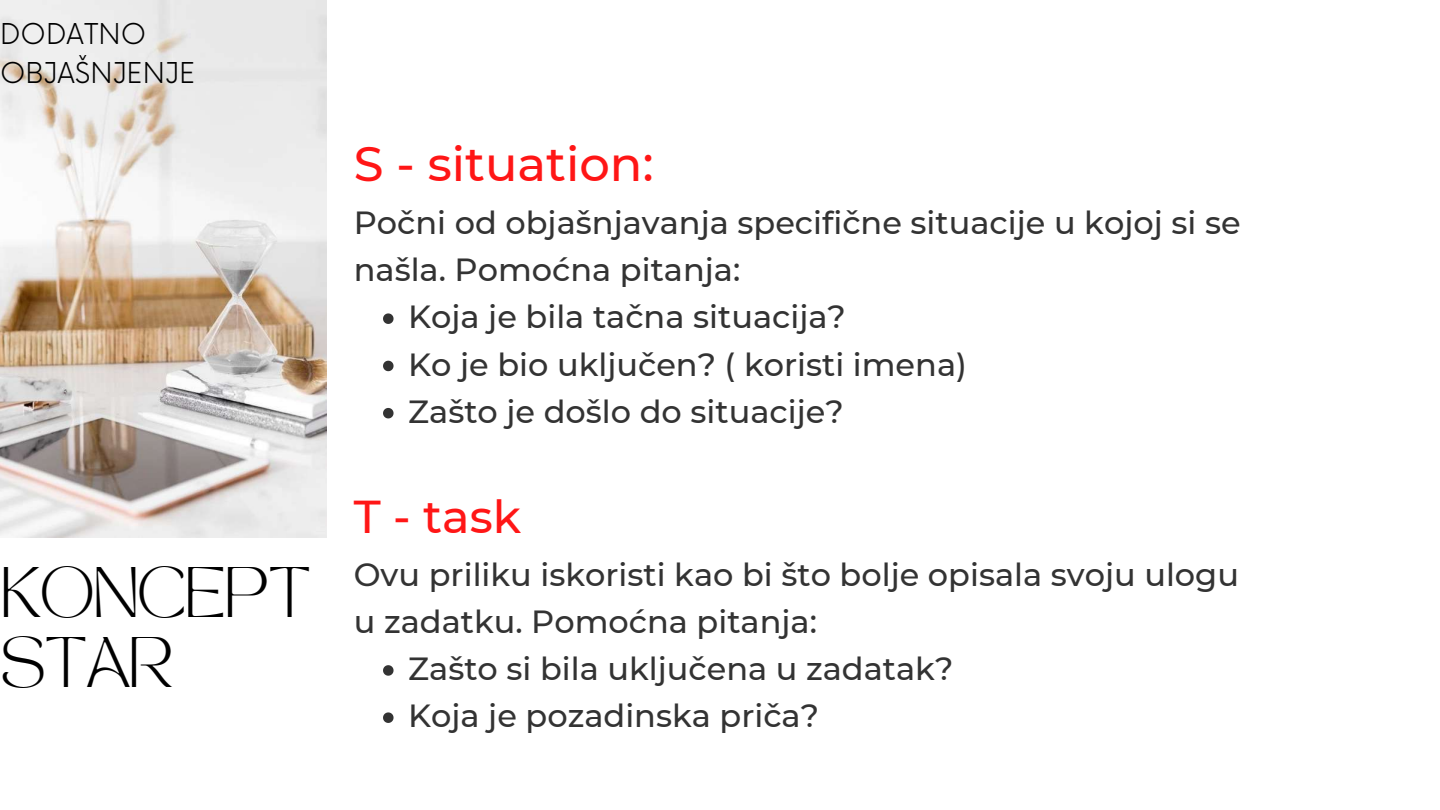
<style>
.page{position:relative;width:1440px;height:810px;background:#fff}
.page>*{position:absolute;margin:0;border:0;box-sizing:border-box;transform-origin:0 0}
.t1{font:50px/69.8px "TAN MON CHERI Regular";letter-spacing:-.04em;color:#000}
.t2{font:500 48px "Montserrat";color:#ff1616}
.t3{font:500 46px "Montserrat";color:#ff1616}
.t4{font:500 32px/47.2px "Montserrat";color:#333}
.t5{font:300 28px/39px "Now";color:#000}
</style>
<div class="page">
<img style="left:0;top:0;width:326px;height:538px">
<svg style="left:383px;top:313px;width:11px;height:11px"></svg>
<svg style="left:383px;top:361px;width:11px;height:10px"></svg>
<svg style="left:383px;top:408px;width:11px;height:10px"></svg>
<svg style="left:383px;top:665px;width:11px;height:11px"></svg>
<svg style="left:383px;top:712px;width:11px;height:11px"></svg>
<p class="t5" style="left:0;top:16px;width:197px">DODATNO<br>OBJAŠNJENJE</p>
<h1 class="t1" style="left:0;top:566px;width:313px">KONCEPT<br>STAR</h1>
<h2 class="t2" style="left:354px;top:134px;width:301px">S - situation:</h2>
<p class="t4" style="left:354px;top:199px;width:888px">Počni od objašnjavanja specifične situacije u kojoj si se našla. Pomoćna pitanja:</p>
<p class="t4" style="left:408px;top:293px;width:560px">Koja je bila tačna situacija?<br>Ko je bio uključen? ( koristi imena)<br>Zašto je došlo do situacije?</p>
<h3 class="t3" style="left:354px;top:489px;width:169px">T - task</h3>
<p class="t4" style="left:354px;top:551px;width:887px">Ovu priliku iskoristi kao bi što bolje opisala svoju ulogu u zadatku. Pomoćna pitanja:</p>
<p class="t4" style="left:408px;top:645px;width:547px">Zašto si bila uključena u zadatak?<br>Koja je pozadinska priča?</p>
</div>
